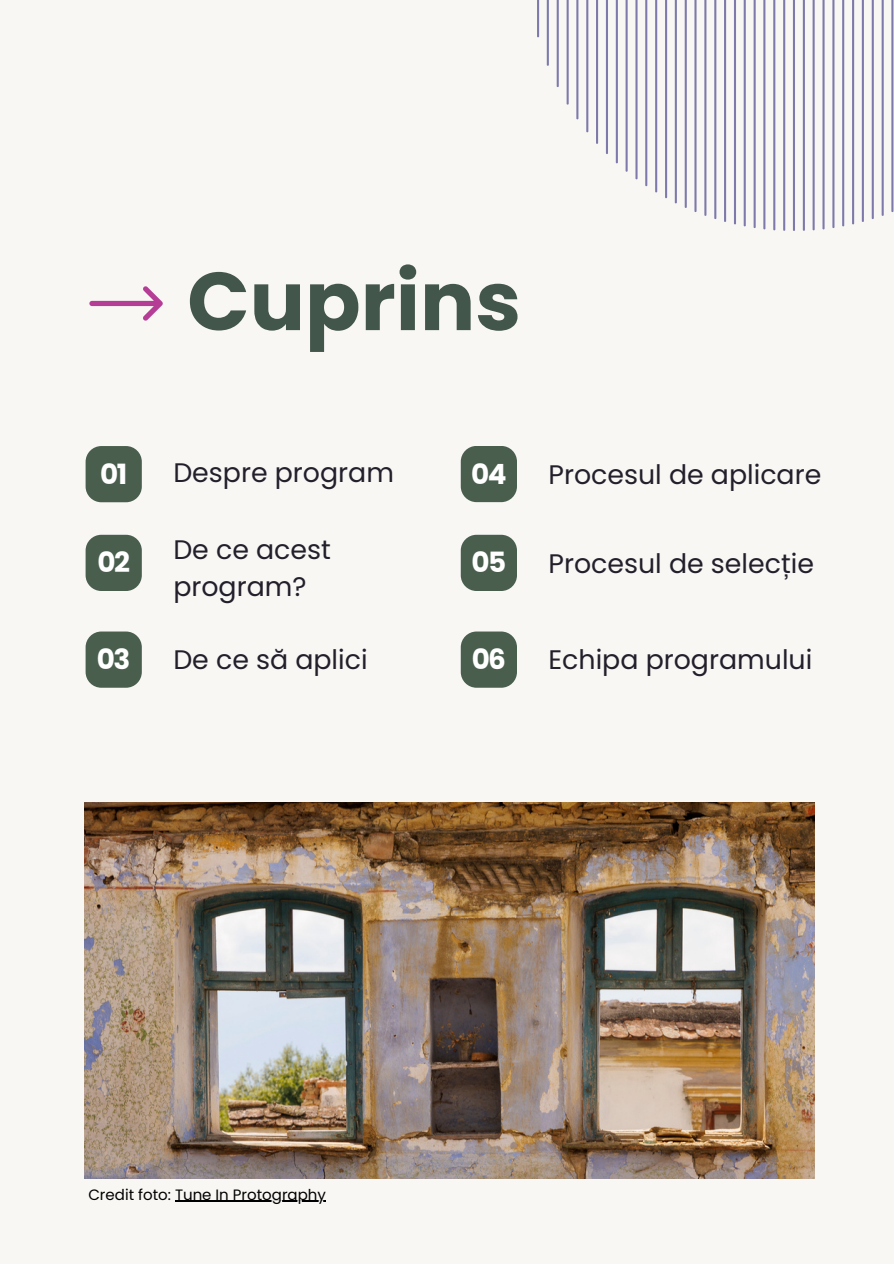
<style>
.page{position:relative;width:894px;height:1264px;background:#fff}
.page>*{position:absolute;margin:0;border:0;box-sizing:border-box;transform-origin:0 0}
.t1{font:700 82.05px "Poppins";color:#43564b}
.t2{font:700 27.9px "Poppins";letter-spacing:-.055em;color:#fff}
.t3{font:26.85px/37.2px "Poppins";color:#231f2b}
.t4{font:15px "Poppins";color:#000}
</style>
<div class="page">
<div style="left:0;top:0;width:893px;height:1263px;background:#f8f7f4"></div>
<svg style="left:89px;top:286px;width:73px;height:35px"></svg>
<div style="left:86px;top:446px;width:56px;height:56px;background:#495e4d;border-radius:16px"></div>
<div style="left:86px;top:535px;width:56px;height:56px;background:#495e4d;border-radius:16px"></div>
<div style="left:86px;top:631px;width:56px;height:56px;background:#495e4d;border-radius:16px"></div>
<div style="left:460px;top:446px;width:57px;height:56px;background:#495e4d;border-radius:16px"></div>
<div style="left:460px;top:535px;width:57px;height:56px;background:#495e4d;border-radius:16px"></div>
<div style="left:460px;top:631px;width:57px;height:56px;background:#495e4d;border-radius:16px"></div>
<svg style="left:596px;top:0;width:2px;height:144px"></svg>
<svg style="left:586px;top:0;width:2px;height:133px"></svg>
<svg style="left:576px;top:0;width:2px;height:120px"></svg>
<svg style="left:566px;top:0;width:2px;height:105px"></svg>
<svg style="left:556px;top:0;width:2px;height:87px"></svg>
<svg style="left:546px;top:0;width:2px;height:66px"></svg>
<svg style="left:537px;top:0;width:2px;height:38px"></svg>
<svg style="left:606px;top:0;width:287px;height:231px"></svg>
<img style="left:84px;top:802px;width:730px;height:376px">
<hr style="left:175px;top:1200px;width:151px;height:1px;background:#000">
<p class="t1" style="left:187px;top:244px;width:335px">Cuprins</p>
<p class="t2" style="left:100px;top:454px;width:29px">01</p>
<p class="t3" style="left:173px;top:454px;width:222px">Despre program</p>
<h2 class="t2" style="left:471px;top:454px;width:37px">04</h2>
<p class="t3" style="left:548px;top:455px;width:274px">Procesul de aplicare</p>
<h1 class="t2" style="left:97px;top:543px;width:34px">02</h1>
<p class="t3" style="left:173px;top:531px;width:159px">De ce acest program?</p>
<h2 class="t2" style="left:471px;top:543px;width:36px">05</h2>
<p class="t3" style="left:548px;top:544px;width:267px">Procesul de selecție</p>
<p class="t2" style="left:97px;top:639px;width:35px">03</p>
<h2 class="t3" style="left:173px;top:641px;width:196px">De ce să aplici</h2>
<p class="t2" style="left:471px;top:639px;width:36px">06</p>
<h2 class="t3" style="left:548px;top:641px;width:265px">Echipa programului</h2>
<h2 class="t4" style="left:88px;top:1183px;width:239px">Credit foto: Tune In Protography</h2>
</div>
